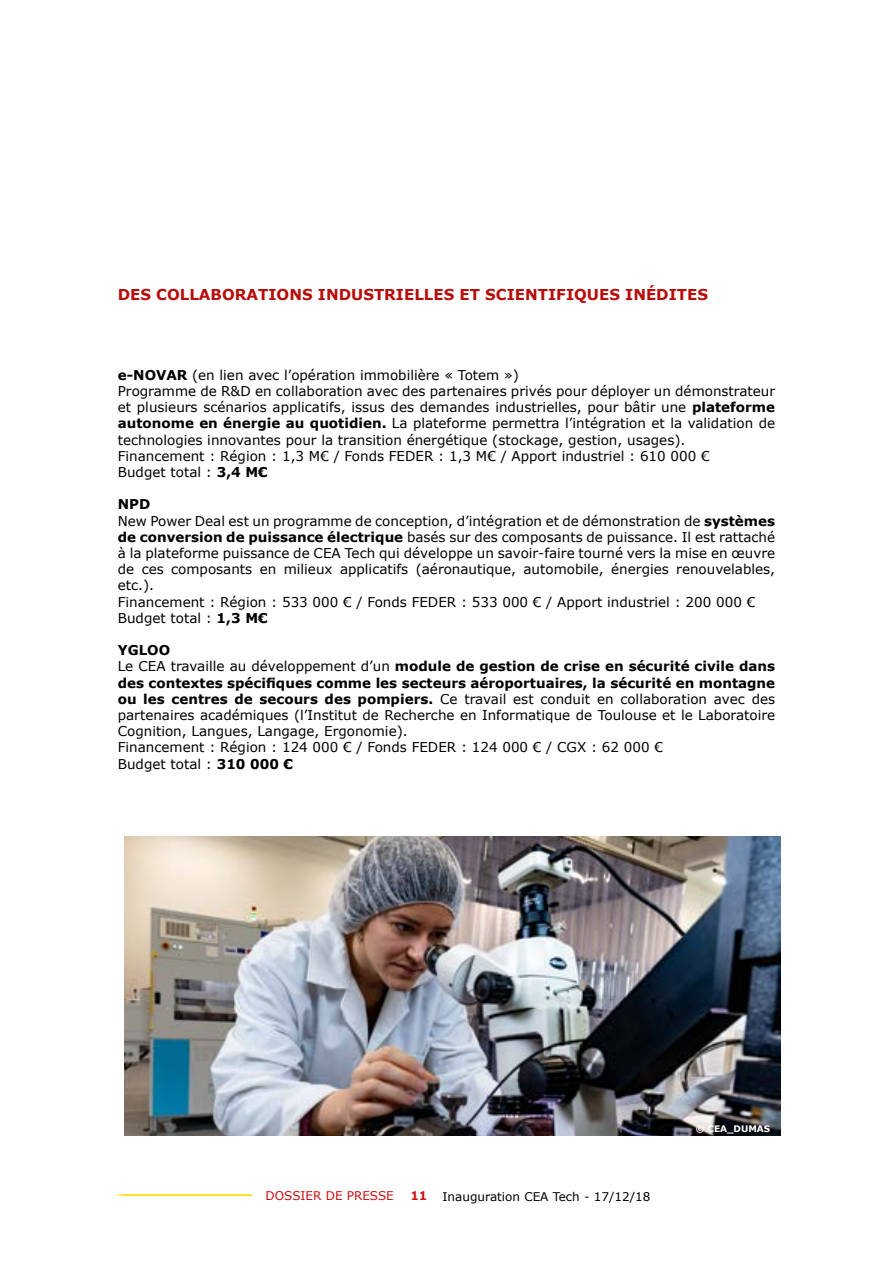
<style>
.page{position:relative;width:893px;height:1263px;background:#fff}
.page>*{position:absolute;margin:0;border:0;box-sizing:border-box;transform-origin:0 0}
.t1{font:700 15px "Verdana";color:#b70e0c}
.t2{font:13.5px/16.2px "Verdana";color:#000}
.t3{font:12px "Verdana";color:#000}
.t4{font:12px "Verdana";color:#c90c0f}
.t5{font:700 12px "Verdana";color:#cd171a}
.t6{font:700 9px "Verdana";color:#fff}
.s1{font-weight:700}
</style>
<div class="page">
<hr style="left:122px;top:1195px;width:129px;height:1px;background:#fd0">
<hr style="left:117px;top:1194px;width:135px;height:1px;background:#fd0">
<img style="left:125px;top:837px;width:655px;height:298px">
<p class="t1" style="left:118px;top:284px;width:592px">DES COLLABORATIONS INDUSTRIELLES ET SCIENTIFIQUES INÉDITES</p>
<p class="t2" style="left:118px;top:367px;width:659px"><span class="s1">e-NOVAR</span> (en lien avec l’opération immobilière « Totem »)<br>Programme de R&amp;D en collaboration avec des partenaires privés pour déployer un démonstrateur et plusieurs scénarios applicatifs, issus des demandes industrielles, pour bâtir une <span class="s1">plateforme autonome en énergie au quotidien.</span> La plateforme permettra l’intégration et la validation de technologies innovantes pour la transition énergétique (stockage, gestion, usages).<br>Financement : Région : 1,3 M€ / Fonds FEDER : 1,3 M€ / Apport industriel : 610 000 €<br>Budget total : <span class="s1">3,4 M€</span></p>
<p class="t2" style="left:118px;top:496px;width:659px"><span class="s1">NPD<br></span>New Power Deal est un programme de conception, d’intégration et de démonstration de <span class="s1">systèmes de conversion de puissance électrique</span> basés sur des composants de puissance. Il est rattaché à la plateforme puissance de CEA Tech qui développe un savoir-faire tourné vers la mise en œuvre de ces composants en milieux applicatifs (aéronautique, automobile, énergies renouvelables, etc.).<br>Financement : Région : 533 000 € / Fonds FEDER : 533 000 € / Apport industriel : 200 000 € Budget total : <span class="s1">1,3 M€</span></p>
<p class="t2" style="left:118px;top:642px;width:659px"><span class="s1">YGLOO<br></span>Le CEA travaille au développement d’un <span class="s1">module de gestion de crise en sécurité civile dans des contextes spécifiques comme les secteurs aéroportuaires, la sécurité en montagne ou les centres de secours des pompiers.</span> Ce travail est conduit en collaboration avec des partenaires académiques (l’Institut de Recherche en Informatique de Toulouse et le Laboratoire Cognition, Langues, Langage, Ergonomie).<br>Financement : Région : 124 000 € / Fonds FEDER : 124 000 € / CGX : 62 000 €<br>Budget total : <span class="s1">310 000 €</span></p>
<p class="t4" style="left:266px;top:1187px;width:130px">DOSSIER DE PRESSE</p>
<p class="t5" style="left:410px;top:1187px;width:19px">11</p>
<p class="t3" style="left:443px;top:1188px;width:209px">Inauguration CEA Tech - 17/12/18</p>
<p class="t6" style="left:696px;top:1122px;width:76px">© CEA_DUMAS</p>
</div>
